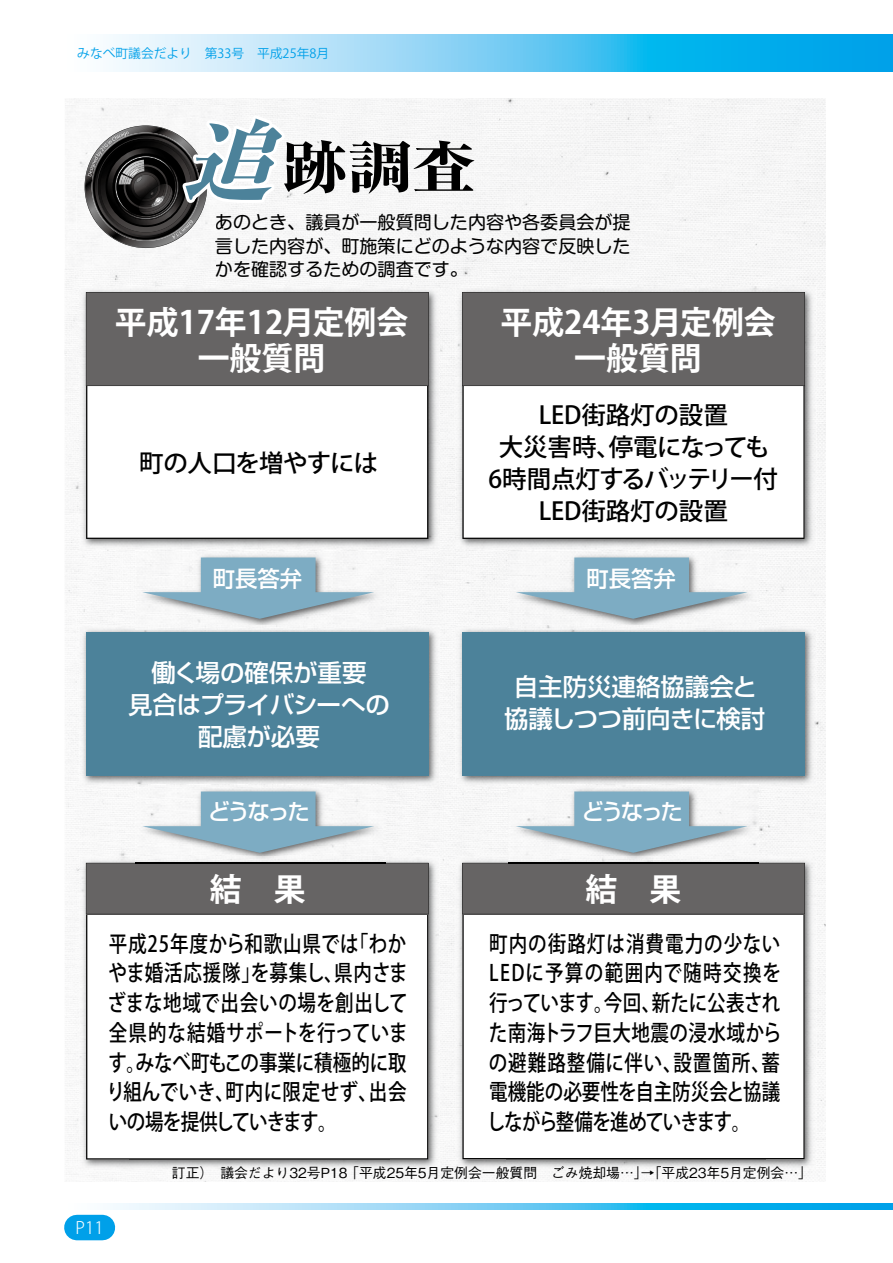
<style>
.page{position:relative;width:893px;height:1263px;background:#fff}
.page>*{position:absolute;margin:0;border:0;box-sizing:border-box;transform-origin:0 0}
.t1{font:57.45px "Ryumin Pro Heavy 90 pv RKSJ H";color:#000;scale:1.15 1}
.t2{font:31.95px/36.2px "Koz Go Pro Bold 90 pv RKSJ H";color:#fff;text-align:center}
.t3{font:24.45px/32px "Shin Go Pro Medium 90 pv RKSJ H";letter-spacing:-.005em;color:#fff;text-align:center}
.t4{font:24.45px/32px "Koz Go Pro Medium 90 pv RKSJ H";letter-spacing:-.005em;color:#000}
.t5{font:24.45px "Koz Go Pro Medium 90 pv RKSJ H";letter-spacing:-.04em;color:#000}
.t6{font:22.35px/29.7px "Koz Go Pro Medium 90 pv RKSJ H";letter-spacing:.015em;color:#000;scale:.83 1}
.t7{font:22.35px/29.7px "Koz Go Pro Medium 90 pv RKSJ H";letter-spacing:.055em;color:#000;text-align:right;scale:.83 1}
.t8{font:22.35px/29.7px "Koz Go Pro Medium 90 pv RKSJ H";letter-spacing:.045em;color:#000;scale:.83 1}
.t9{font:22.35px "Shin Go Pro Medium 90 pv RKSJ H";letter-spacing:-.105em;color:#fff}
.t10{font:22.35px/29.7px "Koz Go Pro Medium 90 pv RKSJ H";letter-spacing:-.05em;color:#000;text-align:center;scale:.83 1}
.t11{font:22.35px "Koz Go Pro Medium 90 pv RKSJ H";letter-spacing:-.045em;color:#000;scale:.83 1}
.t12{font:18px/23.4px "Shin M Go Pro Regular 90 pv RKSJ H";color:#000;text-align:justify}
.t13{font:300 16.95px "Koz Go Pro";color:#fff}
.t14{font:500 13.8px "Gothic BBB Pro";color:#000}
.t15{font:12.75px "Koz Go Pro";color:#00a0e9}
.s1{font-style:italic;font-size:89.4px;color:#fff}
</style>
<div class="page">
<svg style="left:109px;top:34px;width:784px;height:38px;background:#6bccf3"></svg>
<svg style="left:110px;top:1203px;width:783px;height:7px;background:#6acbf3"></svg>
<img style="left:65px;top:98px;width:761px;height:1084px">
<img style="left:79px;top:856px;width:56px;height:52px">
<img style="left:385px;top:856px;width:55px;height:52px">
<img style="left:79px;top:908px;width:51px;height:263px">
<img style="left:389px;top:908px;width:51px;height:263px">
<img style="left:130px;top:1159px;width:259px;height:12px">
<svg style="left:86px;top:914px;width:342px;height:245px"></svg>
<div style="left:86px;top:863px;width:343px;height:51px;background:#666464"></div>
<img style="left:456px;top:285px;width:360px;height:265px">
<svg style="left:462px;top:386px;width:343px;height:153px"></svg>
<img style="left:456px;top:856px;width:53px;height:52px">
<img style="left:759px;top:856px;width:57px;height:52px">
<img style="left:456px;top:908px;width:50px;height:262px">
<img style="left:765px;top:908px;width:51px;height:262px">
<img style="left:506px;top:1159px;width:259px;height:11px">
<svg style="left:462px;top:914px;width:343px;height:245px"></svg>
<div style="left:462px;top:863px;width:343px;height:51px;background:#666464"></div>
<img style="left:79px;top:285px;width:361px;height:265px">
<svg style="left:86px;top:386px;width:342px;height:153px"></svg>
<img style="left:456px;top:625px;width:360px;height:162px">
<div style="left:462px;top:632px;width:343px;height:143px;background:#4c829a"></div>
<img style="left:79px;top:625px;width:361px;height:162px">
<div style="left:86px;top:632px;width:342px;height:143px;background:#4c829a"></div>
<div style="left:462px;top:292px;width:343px;height:94px;background:#666464"></div>
<div style="left:86px;top:292px;width:343px;height:94px;background:#666464"></div>
<img style="left:136px;top:785px;width:249px;height:79px">
<svg style="left:142px;top:791px;width:232px;height:62px"></svg>
<img style="left:509px;top:785px;width:250px;height:79px">
<svg style="left:516px;top:791px;width:232px;height:62px"></svg>
<img style="left:136px;top:551px;width:249px;height:79px">
<svg style="left:142px;top:557px;width:232px;height:62px"></svg>
<img style="left:509px;top:551px;width:250px;height:79px">
<svg style="left:516px;top:557px;width:232px;height:62px"></svg>
<img style="left:65px;top:106px;width:162px;height:162px">
<img style="left:216px;top:248px;width:11px;height:6px">
<svg style="left:216px;top:261px;width:11px;height:7px"></svg>
<img style="left:76px;top:117px;width:9px;height:123px">
<svg style="left:85px;top:110px;width:205px;height:138px"></svg>
<div style="left:77px;top:1215px;width:25px;height:25px;background:#00a0e9"></div>
<p class="t15" style="left:77px;top:45px;width:253px">みなべ町議会だより　第33号　平成25年月8</p>
<h1 class="t1" style="left:180px;top:122px;width:260px"><span class="s1">追</span>跡調査</h1>
<p class="t12" style="left:215px;top:209px;width:417px">あのとき、議員が一般質問した内容や各委員会が提言した内容が、町施策にどのような内容で反映したかを確認するための調査です。</p>
<h2 class="t2" style="left:115px;top:306px;width:295px">平成17年12月定例会一般質問</h2>
<p class="t5" style="left:139px;top:447px;width:240px">町の人口を増やすには</p>
<p class="t9" style="left:213px;top:560px;width:91px">町長答弁</p>
<p class="t3" style="left:128px;top:654px;width:263px">働く場の確保が重要<br>見合はプライバシーへの配慮が必要</p>
<p class="t9" style="left:208px;top:793px;width:103px">どうなった</p>
<h2 class="t2" style="left:210px;top:873px;width:97px">結　果</h2>
<p class="t6" style="left:350px;top:930px;width:70px">「わか</p>
<p class="t8" style="left:251px;top:930px;width:190px;text-indent:-142px">平成25年度から和歌山県では<br>を募集し県内さま</p>
<p class="t6" style="left:108px;top:959px;width:363px">やま婚活応援隊」<br>ざまな地域で出会いの場を創出して全県的な結婚サポートを行っていますみなべ町もこの事業に積極的に取</p>
<p class="t6" style="left:324px;top:959px;width:24px">、</p>
<p class="t6" style="left:127px;top:1049px;width:24px">。</p>
<p class="t6" style="left:106px;top:1078px;width:328px">り組んでいき町内に限定せず、</p>
<p class="t6" style="left:369px;top:1078px;width:47px">出会</p>
<p class="t10" style="left:109px;top:1078px;width:276px">、<br>いの場を提供していきます。</p>
<h2 class="t2" style="left:500px;top:306px;width:277px">平成24年3月定例会一般質問</h2>
<p class="t4" style="left:609px;top:400px;width:162px;text-indent:-70px">LED街路灯の設置<br>停電になっても</p>
<p class="t4" style="left:499px;top:432px;width:124px">大災害時、</p>
<p class="t5" style="left:488px;top:463px;width:291px">6時間点灯するバッテリー付</p>
<p class="t4" style="left:539px;top:496px;width:191px">LED街路灯の設置</p>
<p class="t9" style="left:586px;top:560px;width:91px">町長答弁</p>
<p class="t3" style="left:504px;top:668px;width:263px">自主防災連絡協議会と協議しつつ前向きに検討</p>
<p class="t9" style="left:582px;top:793px;width:103px">どうなった</p>
<h2 class="t2" style="left:585px;top:873px;width:97px">結　果</h2>
<p class="t7" style="left:489px;top:929px;width:353px">町内の街路灯は消費電力の少ない<br>LEDに予算の範囲内で随時交換を新たに公表され</p>
<p class="t11" style="left:489px;top:988px;width:208px">行っています今回、</p>
<p class="t6" style="left:594px;top:989px;width:24px">。</p>
<p class="t6" style="left:489px;top:1019px;width:354px">た南海トラフ巨大地震の浸水域から</p>
<p class="t6" style="left:673px;top:1049px;width:130px">設置箇所 蓄、</p>
<p class="t6" style="left:487px;top:1049px;width:355px">の避難路整備に伴い、<br>電機能の必要性を自主防災会と協議しながら整備を進めていきます。</p>
<p class="t13" style="left:76px;top:1217px;width:30px">P11</p>
<p class="t14" style="left:345px;top:1161px;width:468px">「平成25年5月定例会一般質問　ごみ焼却場…」→「平成23年5月定例会...「</p>
<p class="t14" style="left:172px;top:1161px;width:177px">訂正）　議会だより32号P18</p>
</div>
